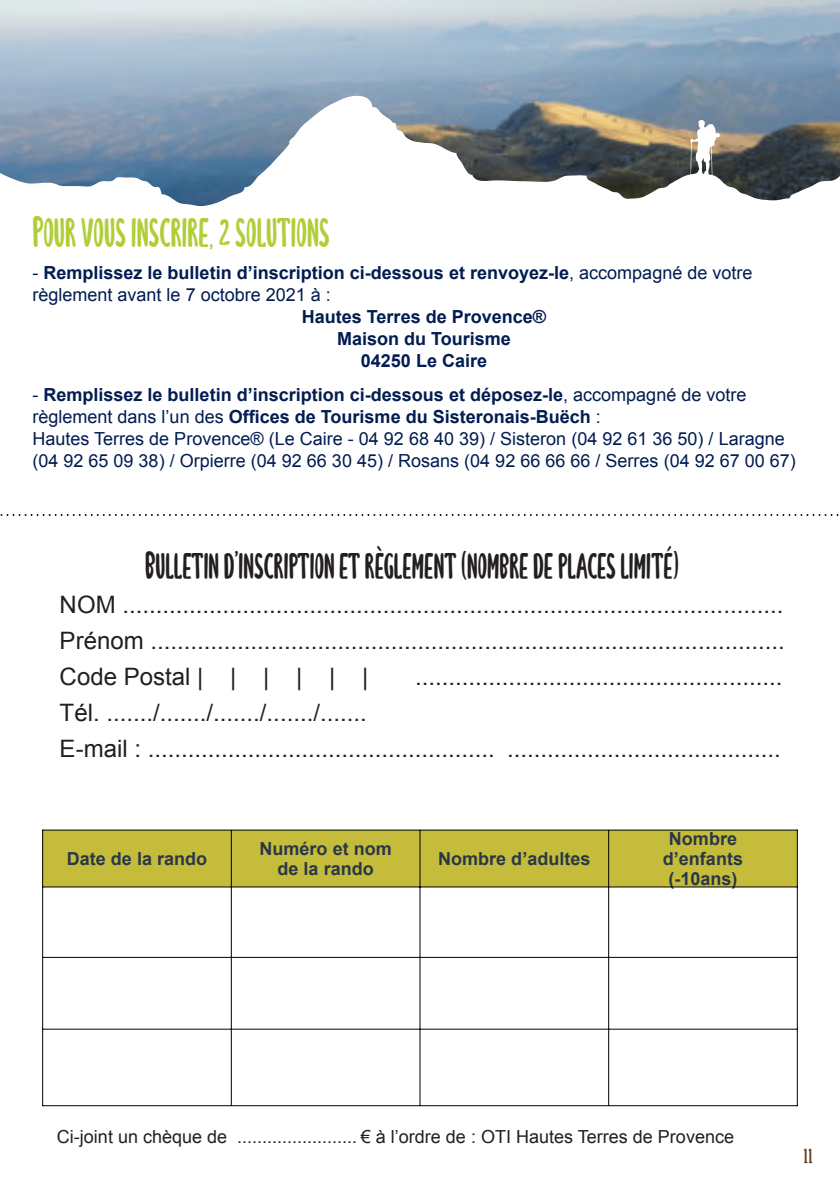
<style>
.page{position:relative;width:840px;height:1191px;background:#fff}
.page>*{position:absolute;margin:0;border:0;box-sizing:border-box;transform-origin:0 0}
.t1{font:36px "Lunarie Ext Cond";color:#b1ce38}
.t2{font:32px "Lunarie Ext Cond";color:#231f20}
.t3{font:24px/36px "Arial";color:#231f20;text-align:justify}
.t4{font:20px "Lunarie Ext Cond";color:#613a15}
.t5{font:18px/22px "Arial";color:#001c51}
.t6{font:700 18px/22px "Arial";color:#001c51}
.t7{font:18px "Arial";color:#231f20}
.t8{font:700 18px/20px "Arial";color:#293847;text-align:center}
.s1{font-weight:400}
.s2{font-weight:700}
</style>
<div class="page">
<img style="left:0;top:0;width:839px;height:93px">
<svg style="left:0;top:93px;width:839px;height:423px"></svg>
<svg style="left:2px;top:514px;width:837px;height:2px"></svg>
<svg style="left:689px;top:120px;width:30px;height:60px"></svg>
<div style="left:43px;top:830px;width:753px;height:57px;background:#c6bc3b"></div>
<hr style="left:42px;top:829px;width:1px;height:277px;background:#000">
<hr style="left:796px;top:829px;width:1px;height:277px;background:#000">
<hr style="left:231px;top:830px;width:1px;height:275px;background:#000">
<hr style="left:419px;top:830px;width:1px;height:275px;background:#000">
<hr style="left:607px;top:830px;width:1px;height:275px;background:#000">
<hr style="left:43px;top:829px;width:753px;height:1px;background:#000">
<hr style="left:43px;top:886px;width:753px;height:1px;background:#000">
<hr style="left:43px;top:957px;width:753px;height:1px;background:#000">
<hr style="left:43px;top:1028px;width:753px;height:1px;background:#000">
<hr style="left:43px;top:1105px;width:753px;height:1px;background:#000">
<h1 class="t1" style="left:32px;top:211px;width:299px">POUR VOUS INSCRIRE, 2 SOLUTIONS</h1>
<p class="t6" style="left:32px;top:263px;width:721px"><span class="s1">-</span> Remplissez le bulletin d’inscription ci-dessous et renvoyez-le<span class="s1">, accompagné de votre règlement avant le 7 octobre 2021 à :</span></p>
<p class="t6" style="left:302px;top:307px;width:246px;text-align:center">Hautes Terres de Provence®<br>Maison du Tourisme<br>04250 Le Caire</p>
<p class="t5" style="left:32px;top:385px;width:764px">- <span class="s2">Remplissez le bulletin d’inscription ci-dessous et déposez-le</span>, accompagné de votre règlement dans l’un des <span class="s2">Offices de Tourisme du Sisteronais-Buëch</span> :<br>Hautes Terres de Provence® (Le Caire - 04 92 68 40 39) / Sisteron (04 92 61 36 50) / Laragne (04 92 65 09 38) / Orpierre (04 92 66 30 45) / Rosans (04 92 66 66 66 / Serres (04 92 67 00 67)</p>
<h2 class="t2" style="left:145px;top:547px;width:535px">BULLETIN D’INSCRIPTIONET RÈGLEMENT (NOMBRE DEPLACES LIMITÉ)</h2>
<p class="t3" style="left:60px;top:589px;width:726px">NOM ...................................................................................................<br>Prénom ...............................................................................................<br>Code Postal | | | | | |</p>
<p class="t3" style="left:415px;top:661px;width:368px">.......................................................</p>
<p class="t3" style="left:60px;top:697px;width:722px">Tél. ......./......./......./......./.......<br>E-mail : .................................................... .........................................</p>
<p class="t8" style="left:67px;top:850px;width:142px">Date de la rando</p>
<p class="t8" style="left:259px;top:840px;width:134px">Numéro et nom de la rando</p>
<p class="t8" style="left:438px;top:850px;width:154px">Nombre d’adultes</p>
<p class="t8" style="left:662px;top:830px;width:82px">Nombre d’enfants (-10ans)</p>
<p class="t7" style="left:57px;top:1130px;width:678px">Ci-joint un chèque de ........................ € à l’ordre de : OTI Hautes Terres de Provence</p>
<p class="t4" style="left:803px;top:1144px;width:10px">11</p>
</div>
